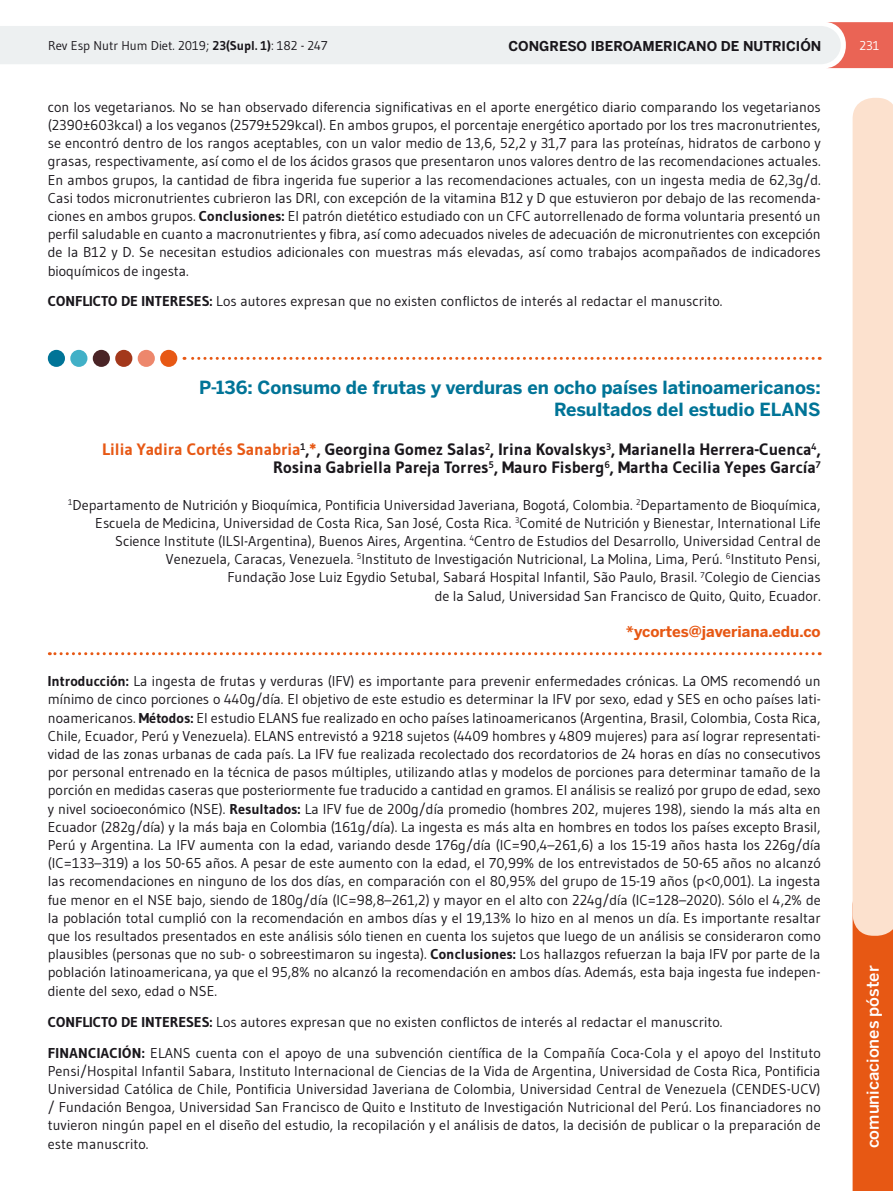
<style>
.page{position:relative;width:893px;height:1191px;background:#fff}
.page>*{position:absolute;margin:0;border:0;box-sizing:border-box;transform-origin:0 0}
.t1{font:700 18px/21.1px "Benton Sans";color:#007497;text-align:right}
.t2{font:700 16.5px/18.1px "Gudea";color:#1a171c;text-align:right}
.t3{font:500 16.5px "Benton Sans";color:#fff}
.t4{font:700 15px "Benton Sans";color:#e75814}
.t5{font:14.25px/18.1px "Gudea";color:#1a171c;text-align:justify}
.t6{font:700 13.5px "Benton Sans";color:#1a171c}
.t7{font:12.75px "Gudea";color:#1a171c}
.t8{font:12.75px "Gudea";color:#fff}
.s1{font-weight:700}
.s2{color:#e75814}
</style>
<div class="page">
<svg style="left:0;top:22px;width:893px;height:46px"></svg>
<svg style="left:853px;top:98px;width:40px;height:1093px;background:#f7c0a1"></svg>
<svg style="left:49px;top:652px;width:764px;height:3px"></svg>
<svg style="left:184px;top:357px;width:629px;height:3px"></svg>
<div style="left:48px;top:350px;width:17px;height:17px;background:#007497;border-radius:50%"></div>
<div style="left:70px;top:350px;width:17px;height:17px;background:#41b0c7;border-radius:50%"></div>
<div style="left:93px;top:350px;width:17px;height:17px;background:#4a2426;border-radius:50%"></div>
<div style="left:115px;top:350px;width:17px;height:17px;background:#a3381b;border-radius:50%"></div>
<div style="left:138px;top:350px;width:17px;height:17px;background:#ed876c;border-radius:50%"></div>
<div style="left:160px;top:350px;width:17px;height:17px;background:#e75814;border-radius:50%"></div>
<p class="t6" style="left:508px;top:38px;width:314px">CONGRESO IBEROAMERICANO DE NUTRICIÓN</p>
<p class="t7" style="left:48px;top:37px;width:281px">Rev Esp Nutr Hum Diet. 2019; <span class="s1">23(Supl. 1)</span>: 182 - 247</p>
<p class="t8" style="left:860px;top:37px;width:21px">231</p>
<p class="t5" style="left:48px;top:97px;width:774px">con los vegetarianos. No se han observado diferencia significativas en el aporte energético diario comparando los vegetarianos (2390±603kcal) a los veganos (2579±529kcal). En ambos grupos, el porcentaje energético aportado por los tres macronutrientes, se encontró dentro de los rangos aceptables, con un valor medio de 13,6, 52,2 y 31,7 para las proteínas, hidratos de carbono y grasas, respectivamente, así como el de los ácidos grasos que presentaron unos valores dentro de las recomendaciones actuales.<br>En ambos grupos, la cantidad de fibra ingerida fue superior a las recomendaciones actuales, con un ingesta media de 62,3g/d.<br>Casi todos micronutrientes cubrieron las DRI, con excepción de la vitamina B12 y D que estuvieron por debajo de las recomenda&shy;ciones en ambos grupos. <span class="s1">Conclusiones:</span> El patrón dietético estudiado con un CFC autorrellenado de forma voluntaria presentó un perfil saludable en cuanto a macronutrientes y fibra, así como adecuados niveles de adecuación de micronutrientes con excepción de la B12 y D. Se necesitan estudios adicionales con muestras más elevadas, así como trabajos acompañados de indicadores bioquímicos de ingesta.</p>
<p class="t5" style="left:48px;top:292px;width:676px"><span class="s1">CONFLICTO DE INTERESES:</span> Los autores expresan que no existen conflictos de interés al redactar el manuscrito.</p>
<p class="t1" style="left:199px;top:377px;width:623px">P-136: Consumo de frutas y verduras en ocho países latinoamericanos:<br>Resultados del estudio ELANS</p>
<p class="t2" style="left:102px;top:440px;width:720px"><span class="s2">Lilia Yadira Cortés Sanabria</span><sup>1</sup>,<span class="s2">*</span>, Georgina Gomez Salas<sup>2</sup>, Irina Kovalskys<sup>3</sup>, Marianella Herrera-Cuenca<sup>4</sup>,<br>Rosina Gabriella Pareja Torres<sup>5</sup>, Mauro Fisberg<sup>6</sup>, Martha Cecilia Yepes García<sup>7</sup></p>
<p class="t5" style="left:68px;top:495px;width:754px;text-align:right"><sup>1</sup>Departamento de Nutrición y Bioquímica, Pontificia Universidad Javeriana, Bogotá, Colombia. <sup>2</sup>Departamento de Bioquímica, Escuela de Medicina, Universidad de Costa Rica, San José, Costa Rica. <sup>3</sup>Comité de Nutrición y Bienestar, International Life Science Institute (ILSI-Argentina), Buenos Aires, Argentina. <sup>4</sup>Centro de Estudios del Desarrollo, Universidad Central de Venezuela, Caracas, Venezuela. <sup>5</sup>Instituto de Investigación Nutricional, La Molina, Lima, Perú. <sup>6</sup>Instituto Pensi,<br>Fundação Jose Luiz Egydio Setubal, Sabará Hospital Infantil, São Paulo, Brasil. <sup>7</sup>Colegio de Ciencias<br>de la Salud, Universidad San Francisco de Quito, Quito, Ecuador.</p>
<p class="t4" style="left:626px;top:622px;width:196px">*ycortes@javeriana.edu.co</p>
<p class="t5" style="left:48px;top:672px;width:774px"><span class="s1">Introducción:</span> La ingesta de frutas y verduras (IFV) es importante para prevenir enfermedades crónicas. La OMS recomendó un mínimo de cinco porciones o 440g/día. El objetivo de este estudio es determinar la IFV por sexo, edad y SES en ocho países lati&shy;noamericanos. <span class="s1">Métodos:</span> El estudio ELANS fue realizado en ocho países latinoamericanos (Argentina, Brasil, Colombia, Costa Rica, Chile, Ecuador, Perú y Venezuela). ELANS entrevistó a 9218 sujetos (4409 hombres y 4809 mujeres) para así lograr representati&shy;vidad de las zonas urbanas de cada país. La IFV fue realizada recolectado dos recordatorios de 24 horas en días no consecutivos por personal entrenado en la técnica de pasos múltiples, utilizando atlas y modelos de porciones para determinar tamaño de la porción en medidas caseras que posteriormente fue traducido a cantidad en gramos. El análisis se realizó por grupo de edad, sexo y nivel socioeconómico (NSE). <span class="s1">Resultados:</span> La IFV fue de 200g/día promedio (hombres 202, mujeres 198), siendo la más alta en Ecuador (282g/día) y la más baja en Colombia (161g/día). La ingesta es más alta en hombres en todos los países excepto Brasil, Perú y Argentina. La IFV aumenta con la edad, variando desde 176g/día (IC=90,4–261,6) a los 15-19 años hasta los 226g/día (IC=133–319) a los 50-65 años. A pesar de este aumento con la edad, el 70,99% de los entrevistados de 50-65 años no alcanzó las recomendaciones en ninguno de los dos días, en comparación con el 80,95% del grupo de 15-19 años (p&lt;0,001). La ingesta fue menor en el NSE bajo, siendo de 180g/día (IC=98,8–261,2) y mayor en el alto con 224g/día (IC=128–2020). Sólo el 4,2% de la población total cumplió con la recomendación en ambos días y el 19,13% lo hizo en al menos un día. Es importante resaltar que los resultados presentados en este análisis sólo tienen en cuenta los sujetos que luego de un análisis se consideraron como plausibles (personas que no sub- o sobreestimaron su ingesta). <span class="s1">Conclusiones:</span> Los hallazgos refuerzan la baja IFV por parte de la población latinoamericana, ya que el 95,8% no alcanzó la recomendación en ambos días. Además, esta baja ingesta fue indepen&shy;diente del sexo, edad o NSE.</p>
<p class="t5" style="left:48px;top:1006px;width:774px;line-height:30.9px"><span class="s1">CONFLICTO DE INTERESES:</span> Los autores expresan que no existen conflictos de interés al redactar el manuscrito.<br><span class="s1">FINANCIACIÓN:</span> ELANS cuenta con el apoyo de una subvención científica de la Compañía Coca-Cola y el apoyo del Instituto</p>
<p class="t5" style="left:48px;top:1061px;width:774px">Pensi/Hospital Infantil Sabara, Instituto Internacional de Ciencias de la Vida de Argentina, Universidad de Costa Rica, Pontificia Universidad Católica de Chile, Pontificia Universidad Javeriana de Colombia, Universidad Central de Venezuela (CENDES-UCV) / Fundación Bengoa, Universidad San Francisco de Quito e Instituto de Investigación Nutricional del Perú. Los financiadores no tuvieron ningún papel en el diseño del estudio, la recopilación y el análisis de datos, la decisión de publicar o la preparación de este manuscrito.</p>
<p class="t3" style="left:863px;top:1148px;width:184px;rotate:-90deg">comunicaciones póster</p>
</div>
